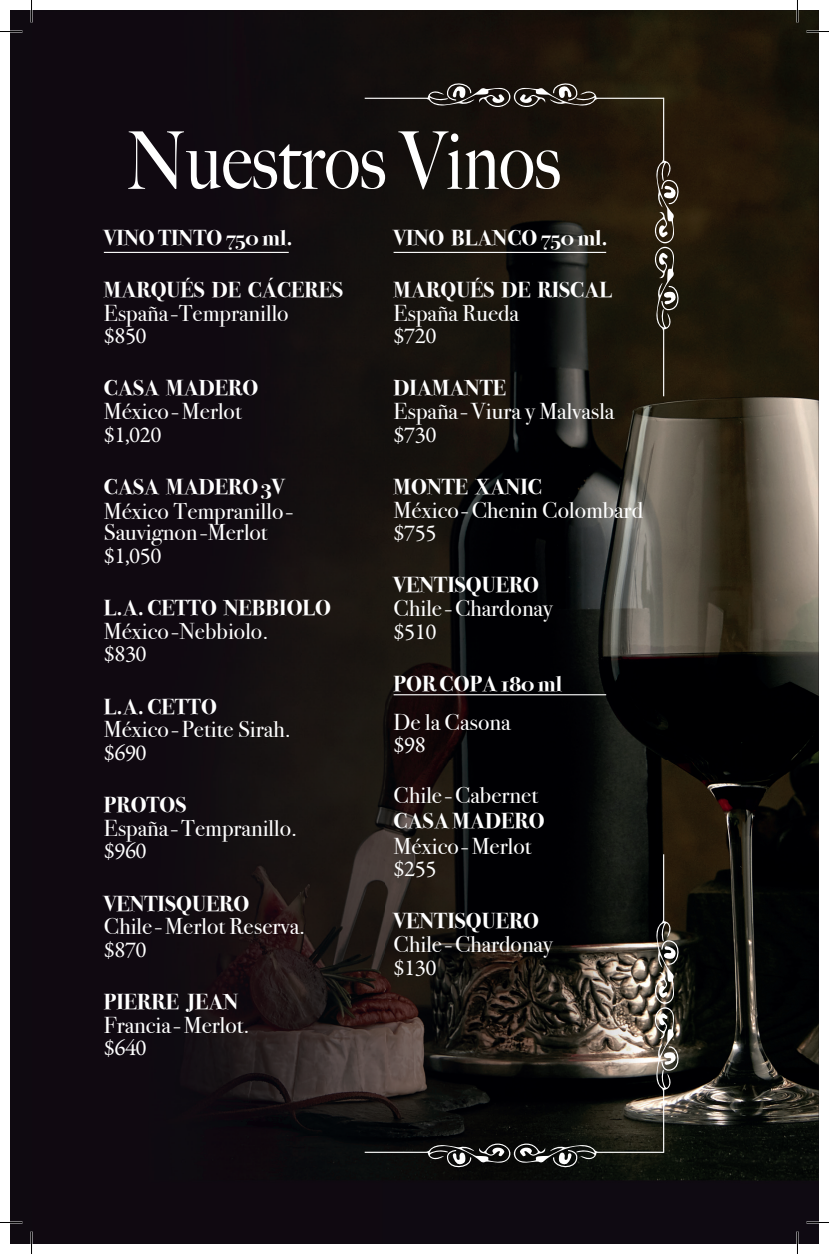
<style>
.page{position:relative;width:829px;height:1254px;background:#fff}
.page>*{position:absolute;margin:0;border:0;box-sizing:border-box;transform-origin:0 0}
.t1{font:500 79.8px "Big Caslon";color:#fff;scale:.86 1}
.t2{font:22.95px/21px "Bodoni Svty Two OSITCTT";color:#fff}
.t3{font:22.95px "Garamond Premr Pro";letter-spacing:-.025em;color:#fff}
.t4{font:700 21.6px "Bodoni Svty Two OSITCTT";color:#fff}
</style>
<div class="page">
<img style="left:739px;top:10px;width:79px;height:1233px">
<div style="left:10px;top:10px;width:11px;height:1233px;background:#0f0a11"></div>
<img style="left:21px;top:10px;width:718px;height:1233px">
<svg style="left:364px;top:80px;width:319px;height:316px;background:#1e1912"></svg>
<svg style="left:364px;top:854px;width:319px;height:316px;background:#2a2621"></svg>
<hr style="left:104px;top:252px;width:185px;height:1px;background:#fff">
<hr style="left:393px;top:252px;width:213px;height:1px;background:#fff">
<hr style="left:393px;top:694px;width:213px;height:1px;background:#fff">
<hr style="left:0;top:1221px;width:22px;height:2px;background:#fff">
<hr style="left:806px;top:1221px;width:22px;height:2px;background:#fff">
<hr style="left:796px;top:0;width:2px;height:23px;background:#fff">
<hr style="left:796px;top:1231px;width:2px;height:23px;background:#fff">
<svg style="left:0;top:31px;width:22px;height:1px"></svg>
<svg style="left:806px;top:31px;width:22px;height:1px"></svg>
<svg style="left:0;top:1222px;width:22px;height:1px"></svg>
<svg style="left:806px;top:1222px;width:22px;height:1px"></svg>
<svg style="left:31px;top:0;width:1px;height:23px"></svg>
<svg style="left:31px;top:1231px;width:1px;height:23px"></svg>
<svg style="left:797px;top:0;width:1px;height:23px"></svg>
<svg style="left:797px;top:1231px;width:1px;height:23px"></svg>
<h1 class="t1" style="left:126px;top:95px;width:507px">Nuestros Vinos</h1>
<p class="t4" style="left:104px;top:224px;width:190px">VINO TINTO 750 ml.</p>
<p class="t4" style="left:104px;top:277px;width:241px">MARQUÉS DE CÁCERES</p>
<p class="t2" style="left:104px;top:302px;width:186px">España - Tempranillo</p>
<p class="t3" style="left:104px;top:322px;width:44px">$850</p>
<p class="t4" style="left:104px;top:375px;width:156px">CASA MADERO</p>
<p class="t2" style="left:104px;top:401px;width:139px">México - Merlot</p>
<p class="t3" style="left:104px;top:420px;width:59px">$1,020</p>
<p class="t4" style="left:104px;top:474px;width:182px">CASA MADERO 3V</p>
<p class="t2" style="left:104px;top:501px;width:191px">México Tempranillo -<br>Sauvignon - Merlot</p>
<p class="t3" style="left:104px;top:541px;width:59px">$1,050</p>
<p class="t4" style="left:104px;top:595px;width:229px">L.A. CETTO NEBBIOLO</p>
<p class="t2" style="left:104px;top:620px;width:166px">México - Nebbiolo.</p>
<p class="t3" style="left:104px;top:640px;width:44px">$830</p>
<p class="t4" style="left:104px;top:693px;width:114px">L.A. CETTO</p>
<p class="t2" style="left:104px;top:719px;width:188px">México - Petite Sirah.</p>
<p class="t3" style="left:104px;top:738px;width:44px">$690</p>
<p class="t4" style="left:104px;top:792px;width:84px">PROTOS</p>
<p class="t2" style="left:104px;top:817px;width:195px">España - Tempranillo.</p>
<p class="t3" style="left:104px;top:837px;width:44px">$960</p>
<p class="t4" style="left:104px;top:890px;width:147px">VENTISQUERO</p>
<p class="t2" style="left:104px;top:916px;width:203px">Chile - Merlot Reserva.</p>
<p class="t3" style="left:104px;top:935px;width:44px">$870</p>
<p class="t4" style="left:104px;top:989px;width:136px">PIERRE JEAN</p>
<p class="t2" style="left:104px;top:1014px;width:147px">Francia - Merlot.</p>
<p class="t3" style="left:104px;top:1034px;width:44px">$640</p>
<p class="t4" style="left:393px;top:224px;width:215px">VINO BLANCO 750 ml.</p>
<p class="t4" style="left:393px;top:277px;width:220px">MARQUÉS DE RISCAL</p>
<p class="t2" style="left:393px;top:302px;width:127px">España Rueda</p>
<p class="t3" style="left:393px;top:322px;width:44px">$720</p>
<p class="t4" style="left:393px;top:375px;width:114px">DIAMANTE</p>
<p class="t2" style="left:393px;top:401px;width:222px">España - Viura y Malvasla</p>
<p class="t3" style="left:393px;top:420px;width:44px">$730</p>
<p class="t4" style="left:393px;top:474px;width:150px">MONTE XANIC</p>
<p class="t2" style="left:393px;top:499px;width:251px">México - Chenin Colombard</p>
<p class="t3" style="left:393px;top:519px;width:44px">$755</p>
<p class="t4" style="left:393px;top:572px;width:147px">VENTISQUERO</p>
<p class="t2" style="left:393px;top:598px;width:160px">Chile - Chardonay</p>
<p class="t3" style="left:393px;top:617px;width:44px">$510</p>
<p class="t4" style="left:393px;top:671px;width:170px">POR COPA 180 ml</p>
<p class="t2" style="left:393px;top:711px;width:118px">De la Casona</p>
<p class="t3" style="left:393px;top:731px;width:34px">$98</p>
<p class="t2" style="left:393px;top:785px;width:146px">Chile - Cabernet</p>
<p class="t4" style="left:393px;top:808px;width:152px">CASA MADERO</p>
<p class="t2" style="left:393px;top:835px;width:139px">México - Merlot</p>
<p class="t3" style="left:393px;top:855px;width:44px">$255</p>
<p class="t4" style="left:393px;top:908px;width:147px">VENTISQUERO</p>
<p class="t2" style="left:393px;top:934px;width:160px">Chile - Chardonay</p>
<p class="t3" style="left:393px;top:953px;width:44px">$130</p>
</div>
